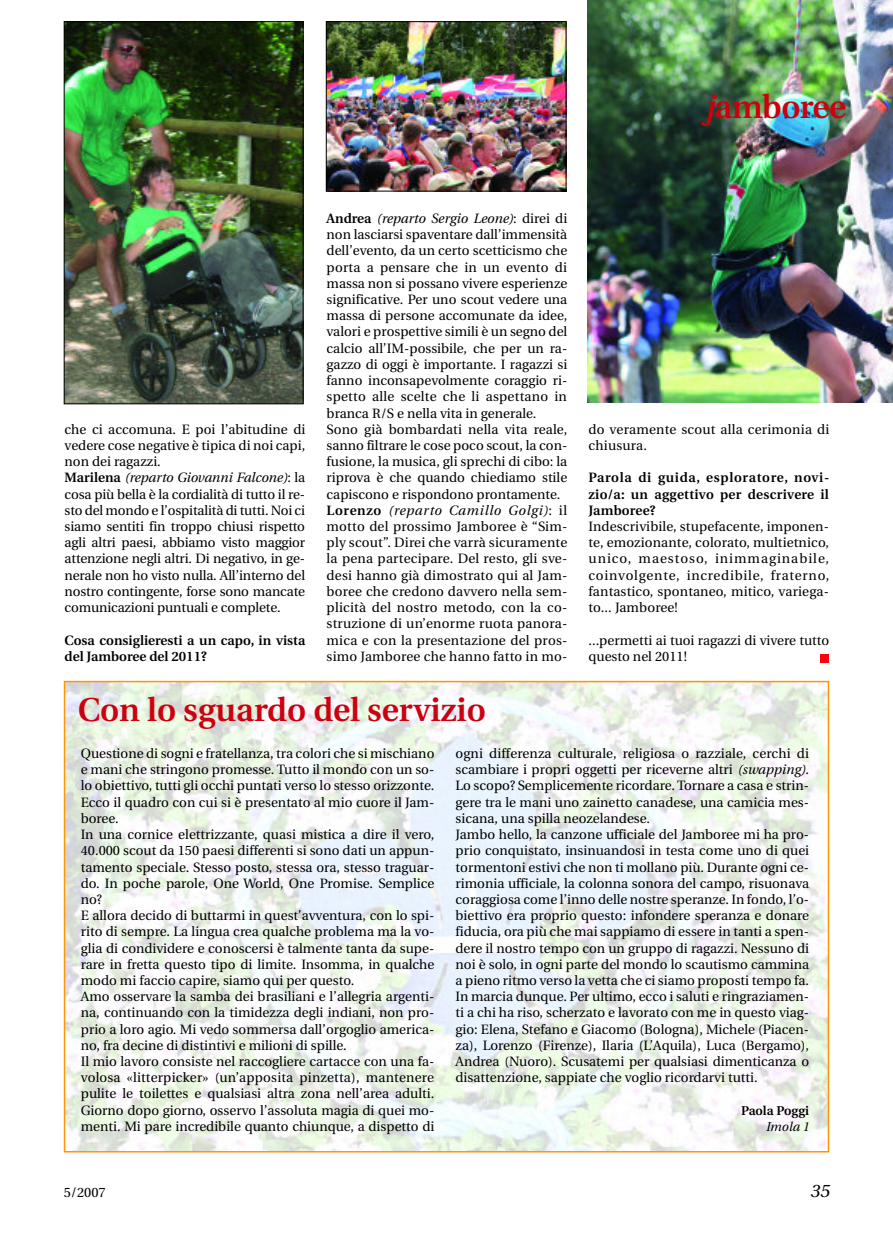
<style>
.page{position:relative;width:893px;height:1234px;background:#fff}
.page>*{position:absolute;margin:0;border:0;box-sizing:border-box;transform-origin:0 0}
.t1{font:600 33px "Utopia";color:#cc000f}
.t2{font:italic 18px "Utopia";color:#000}
.t3{font:13.5px/16.2px "Utopia";color:#000}
.t4{font:600 13.5px/16.2px "Utopia";color:#000}
.t5{font:600 12.75px "Utopia";color:#000}
.t6{font:italic 12.75px "Utopia";color:#000}
.s1{font-style:italic}
.s2{font-weight:600}
</style>
<div class="page">
<img style="left:67px;top:683px;width:759px;height:466px">
<div style="left:64px;top:680px;width:765px;height:472px;border:2px solid #ff9606"></div>
<img style="left:66px;top:23px;width:235px;height:379px">
<div style="left:64px;top:21px;width:239px;height:383px;border:1px solid #000"></div>
<img style="left:328px;top:23px;width:236px;height:166px">
<div style="left:326px;top:21px;width:240px;height:170px;border:1px solid #000"></div>
<img style="left:588px;top:0;width:305px;height:402px">
<div style="left:820px;top:654px;width:9px;height:9px;background:#ff000f"></div>
<h1 class="t1" style="left:704px;top:94px;width:143px"><span class="s1">j</span>amboree</h1>
<p class="t3" style="left:327px;top:211px;width:242px"><span class="s2">Andrea</span> <span class="s1">(reparto Sergio Leone)</span>: direi di non lasciarsi spaventare dall’immensità dell’evento, da un certo scetticismo che porta a pensare che in un evento di massa non si possano vivere esperienze significative. Per uno scout vedere una massa di persone accomunate da idee, valori e prospettive simili è un segno del calcio all’IM-possibile, che per un ra&shy;gazzo di oggi è importante. I ragazzi si fanno inconsapevolmente coraggio ri&shy;spetto alle scelte che li aspettano in branca R/S e nella vita in generale.<br>Sono già bombardati nella vita reale, sanno filtrare le cose poco scout, la con&shy;fusione, la musica, gli sprechi di cibo: la riprova è che quando chiediamo stile capiscono e rispondono prontamente.<br><span class="s2">Lorenzo</span> <span class="s1">(reparto Camillo Golgi)</span>: il motto del prossimo Jamboree è “Sim&shy;ply scout”. Direi che varrà sicuramente la pena partecipare. Del resto, gli sve&shy;desi hanno già dimostrato qui al Jam&shy;boree che credono davvero nella sem&shy;plicità del nostro metodo, con la co&shy;struzione di un’enorme ruota panora&shy;mica e con la presentazione del pros&shy;simo Jamboree che hanno fatto in mo-</p>
<p class="t3" style="left:65px;top:422px;width:242px">che ci accomuna. E poi l’abitudine di vedere cose negative è tipica di noi capi, non dei ragazzi.<br><span class="s2">Marilena</span> <span class="s1">(reparto Giovanni Falcone)</span>: la cosa più bella è la cordialità di tutto il re&shy;sto del mondo e l’ospitalità di tutti. Noi ci siamo sentiti fin troppo chiusi rispetto agli altri paesi, abbiamo visto maggior attenzione negli altri. Di negativo, in ge&shy;nerale non ho visto nulla. All’interno del nostro contingente, forse sono mancate comunicazioni puntuali e complete.</p>
<p class="t4" style="left:65px;top:632px;width:242px">Cosa consiglieresti a un capo, in vista del Jamboree del 2011?</p>
<h1 class="t1" style="left:78px;top:696px;width:410px">Con lo sguardo del servizio</h1>
<p class="t3" style="left:81px;top:746px;width:355px">Questione di sogni e fratellanza, tra colori che si mischiano e mani che stringono promesse. Tutto il mondo con un so&shy;lo obiettivo, tutti gli occhi puntati verso lo stesso orizzonte.<br>Ecco il quadro con cui si è presentato al mio cuore il Jam&shy;boree.<br>In una cornice elettrizzante, quasi mistica a dire il vero, 40.000 scout da 150 paesi differenti si sono dati un appun&shy;tamento speciale. Stesso posto, stessa ora, stesso traguar&shy;do. In poche parole, One World, One Promise. Semplice no?<br>E allora decido di buttarmi in quest’avventura, con lo spi&shy;rito di sempre. La lingua crea qualche problema ma la vo&shy;glia di condividere e conoscersi è talmente tanta da supe&shy;rare in fretta questo tipo di limite. Insomma, in qualche modo mi faccio capire, siamo qui per questo.<br>Amo osservare la samba dei brasiliani e l’allegria argenti&shy;na, continuando con la timidezza degli indiani, non pro&shy;prio a loro agio. Mi vedo sommersa dall’orgoglio america&shy;no, fra decine di distintivi e milioni di spille.<br>Il mio lavoro consiste nel raccogliere cartacce con una fa&shy;volosa «litterpicker» (un’apposita pinzetta), mantenere pulite le toilettes e qualsiasi altra zona nell’area adulti.<br>Giorno dopo giorno, osservo l’assoluta magia di quei mo&shy;menti. Mi pare incredibile quanto chiunque, a dispetto di</p>
<p class="t3" style="left:456px;top:746px;width:355px">ogni differenza culturale, religiosa o razziale, cerchi di scambiare i propri oggetti per riceverne altri <span class="s1">(swapping)</span>.<br>Lo scopo? Semplicemente ricordare. Tornare a casa e strin&shy;gere tra le mani uno zainetto canadese, una camicia mes&shy;sicana, una spilla neozelandese.<br>Jambo hello, la canzone ufficiale del Jamboree mi ha pro&shy;prio conquistato, insinuandosi in testa come uno di quei tormentoni estivi che non ti mollano più. Durante ogni ce&shy;rimonia ufficiale, la colonna sonora del campo, risuonava coraggiosa come l’inno delle nostre speranze. In fondo, l’o&shy;biettivo era proprio questo: infondere speranza e donare fiducia, ora più che mai sappiamo di essere in tanti a spen&shy;dere il nostro tempo con un gruppo di ragazzi. Nessuno di noi è solo, in ogni parte del mondo lo scautismo cammina a pieno ritmo verso la vetta che ci siamo proposti tempo fa.<br>In marcia dunque. Per ultimo, ecco i saluti e ringraziamen&shy;ti a chi ha riso, scherzato e lavorato con me in questo viag&shy;gio: Elena, Stefano e Giacomo (Bologna), Michele (Piacen&shy;za), Lorenzo (Firenze), Ilaria (L’Aquila), Luca (Bergamo), Andrea (Nuoro). Scusatemi per qualsiasi dimenticanza o disattenzione, sappiate che voglio ricordarvi tutti.</p>
<p class="t3" style="left:588px;top:422px;width:242px">do veramente scout alla cerimonia di chiusura.</p>
<p class="t4" style="left:588px;top:470px;width:242px;text-align:justify">Parola di guida, esploratore, novi&shy;zio/a: un aggettivo per descrivere il Jamboree?</p>
<p class="t3" style="left:588px;top:519px;width:242px;text-align:justify">Indescrivibile, stupefacente, imponen&shy;te, emozionante, colorato, multietnico, unico, maestoso, inimmaginabile, coinvolgente, incredibile, fraterno, fantastico, spontaneo, mitico, variega&shy;to... Jamboree!</p>
<p class="t3" style="left:588px;top:632px;width:242px">...permetti ai tuoi ragazzi di vivere tutto questo nel 2011!</p>
<p class="t5" style="left:741px;top:1104px;width:70px">Paola Poggi</p>
<p class="t6" style="left:766px;top:1121px;width:45px">Imola 1</p>
<p class="t3" style="left:64px;top:1185px;width:43px">5/2007</p>
<h2 class="t2" style="left:810px;top:1183px;width:21px">35</h2>
</div>
